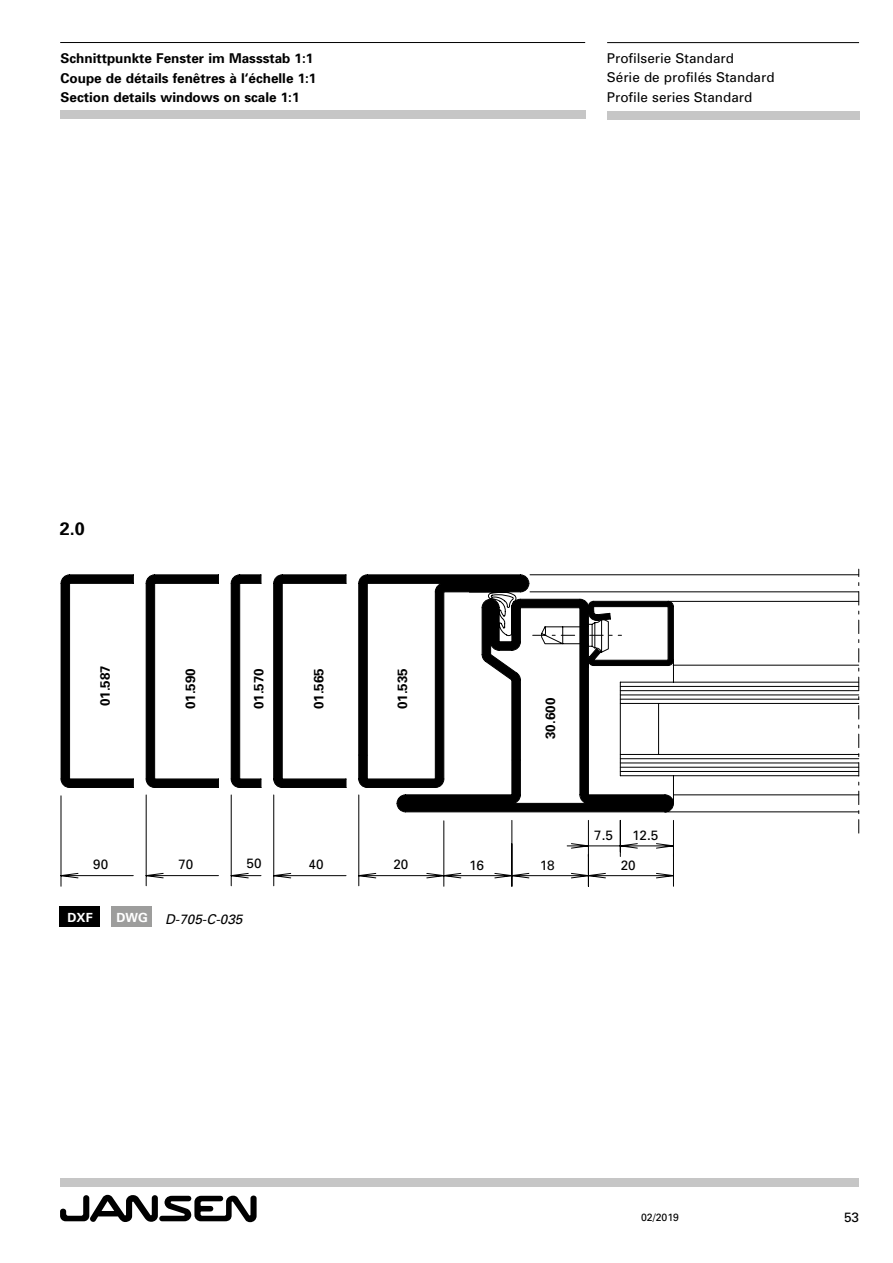
<style>
.page{position:relative;width:893px;height:1263px;background:#fff}
.page>*{position:absolute;margin:0;border:0;box-sizing:border-box;transform-origin:0 0}
.t1{font:700 18px "Univers";color:#000}
.t2{font:700 13.5px/19.5px "Univers";color:#000}
.t3{font:13.5px/19.5px "Univers";color:#000}
.t4{font:italic 13.5px "Univers";color:#000}
.t5{font:700 12.6px "Univers";color:#fff}
.t6{font:10.5px "Univers";color:#000}
</style>
<div class="page">
<div style="left:60px;top:1178px;width:799px;height:8px;background:#c6c6c6"></div>
<div style="left:60px;top:111px;width:525px;height:8px;background:#c6c6c6"></div>
<hr style="left:60px;top:42px;width:525px;height:1px;background:#000">
<div style="left:607px;top:111px;width:252px;height:8px;background:#c6c6c6"></div>
<hr style="left:607px;top:42px;width:252px;height:1px;background:#000">
<svg style="left:60px;top:1195px;width:197px;height:27px"></svg>
<svg style="left:145px;top:574px;width:713px;height:112px"></svg>
<svg style="left:145px;top:686px;width:714px;height:201px"></svg>
<svg style="left:858px;top:569px;width:1px;height:264px"></svg>
<hr style="left:530px;top:574px;width:329px;height:1px;background:#000">
<hr style="left:530px;top:591px;width:329px;height:1px;background:#000">
<svg style="left:61px;top:795px;width:73px;height:92px"></svg>
<svg style="left:61px;top:574px;width:73px;height:214px"></svg>
<svg style="left:359px;top:575px;width:315px;height:212px"></svg>
<div style="left:60px;top:906px;width:40px;height:21px;background:#000"></div>
<div style="left:111px;top:906px;width:41px;height:21px;background:#9d9d9c"></div>
<p class="t2" style="left:61px;top:48px;width:257px">Schnittpunkte Fenster im Massstab 1:1<br>Coupe de détails fenêtres à l‘échelle 1:1<br>Section details windows on scale 1:1</p>
<p class="t3" style="left:607px;top:48px;width:169px">Profilserie Standard<br>Série de profilés Standard<br>Profile series Standard</p>
<h1 class="t1" style="left:60px;top:517px;width:27px">2.0</h1>
<p class="t2" style="left:95px;top:706px;width:43px;rotate:-90deg">01.587</p>
<p class="t2" style="left:180px;top:709px;width:43px;rotate:-90deg">01.590</p>
<p class="t2" style="left:249px;top:709px;width:43px;rotate:-90deg">01.570</p>
<p class="t2" style="left:309px;top:709px;width:43px;rotate:-90deg">01.565</p>
<p class="t2" style="left:392px;top:709px;width:43px;rotate:-90deg">01.535</p>
<p class="t3" style="left:93px;top:854px;width:17px">90</p>
<p class="t3" style="left:178px;top:854px;width:17px">70</p>
<p class="t3" style="left:246px;top:853px;width:17px">50</p>
<p class="t3" style="left:309px;top:854px;width:17px">40</p>
<p class="t3" style="left:393px;top:854px;width:17px">20</p>
<p class="t5" style="left:67px;top:909px;width:27px">DXF</p>
<p class="t5" style="left:116px;top:909px;width:33px">DWG</p>
<p class="t4" style="left:165px;top:910px;width:79px">D-705-C-035</p>
<p class="t2" style="left:540px;top:739px;width:43px;rotate:-90deg">30.600</p>
<p class="t3" style="left:594px;top:826px;width:20px">7.5</p>
<p class="t3" style="left:632px;top:826px;width:28px">12.5</p>
<p class="t3" style="left:469px;top:855px;width:17px">16</p>
<p class="t3" style="left:540px;top:855px;width:17px">18</p>
<p class="t3" style="left:621px;top:855px;width:17px">20</p>
<p class="t6" style="left:641px;top:1210px;width:39px">02/2019</p>
<p class="t3" style="left:844px;top:1208px;width:17px">53</p>
</div>
